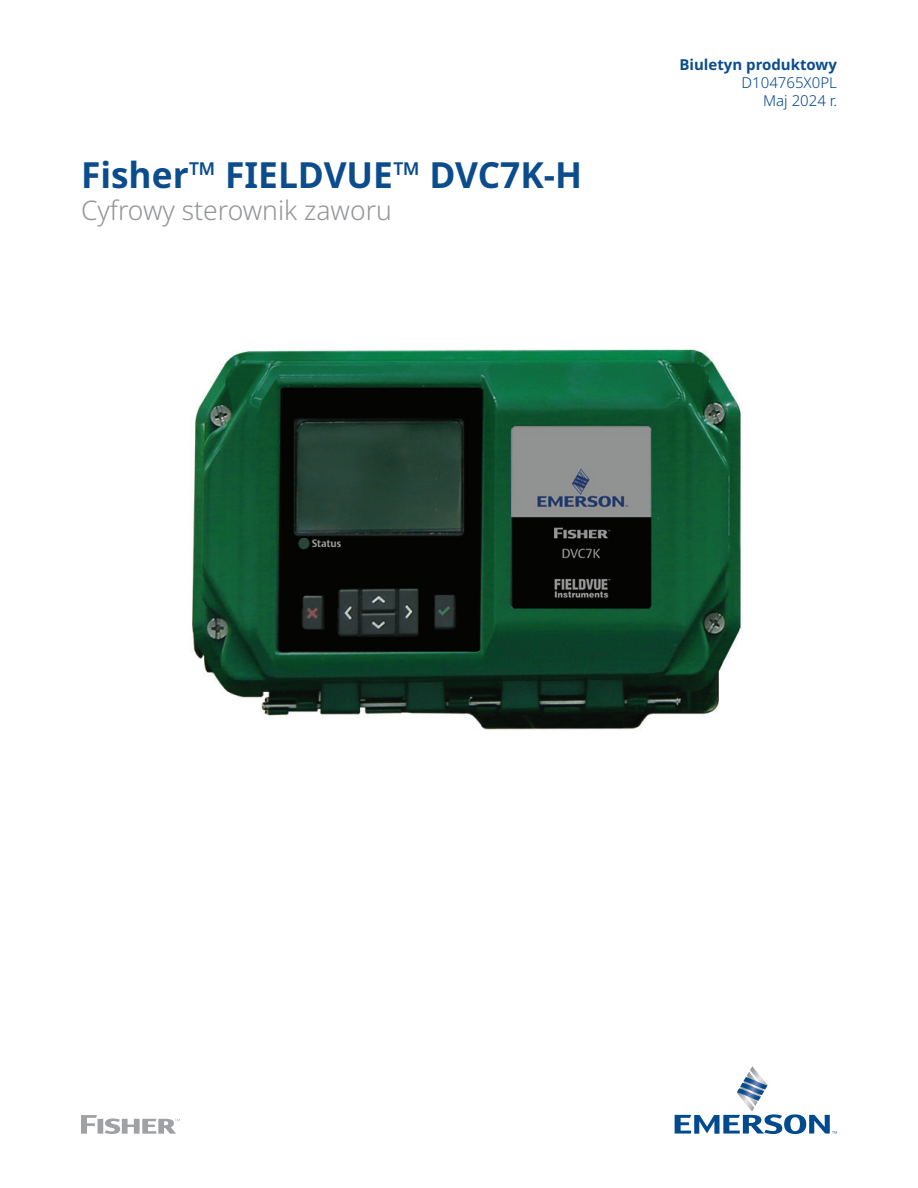
<style>
.page{position:relative;width:918px;height:1188px;background:#fff}
.page>*{position:absolute;margin:0;border:0;box-sizing:border-box;transform-origin:0 0}
.t1{font:700 36px "Noto Sans";color:#0b4c8c}
.t2{font:300 27px "Noto Sans";color:#939598}
.t3{font:300 15px/18px "Noto Sans";color:#01478d;text-align:right}
.t4{font:700 15px "Noto Sans";color:#0b4c8c}
</style>
<div class="page">
<svg style="left:675px;top:1066px;width:162px;height:68px"></svg>
<svg style="left:81px;top:1115px;width:99px;height:19px"></svg>
<img style="left:192px;top:349px;width:549px;height:381px">
<p class="t1" style="left:81px;top:154px;width:503px">Fisher™ FIELDVUE™ DVC7K-H</p>
<p class="t2" style="left:81px;top:195px;width:312px">Cyfrowy sterownik zaworu</p>
<p class="t4" style="left:679px;top:56px;width:159px">Biuletyn produktowy</p>
<p class="t3" style="left:742px;top:74px;width:97px">D104765X0PL<br>Maj 2024 r.</p>
</div>
